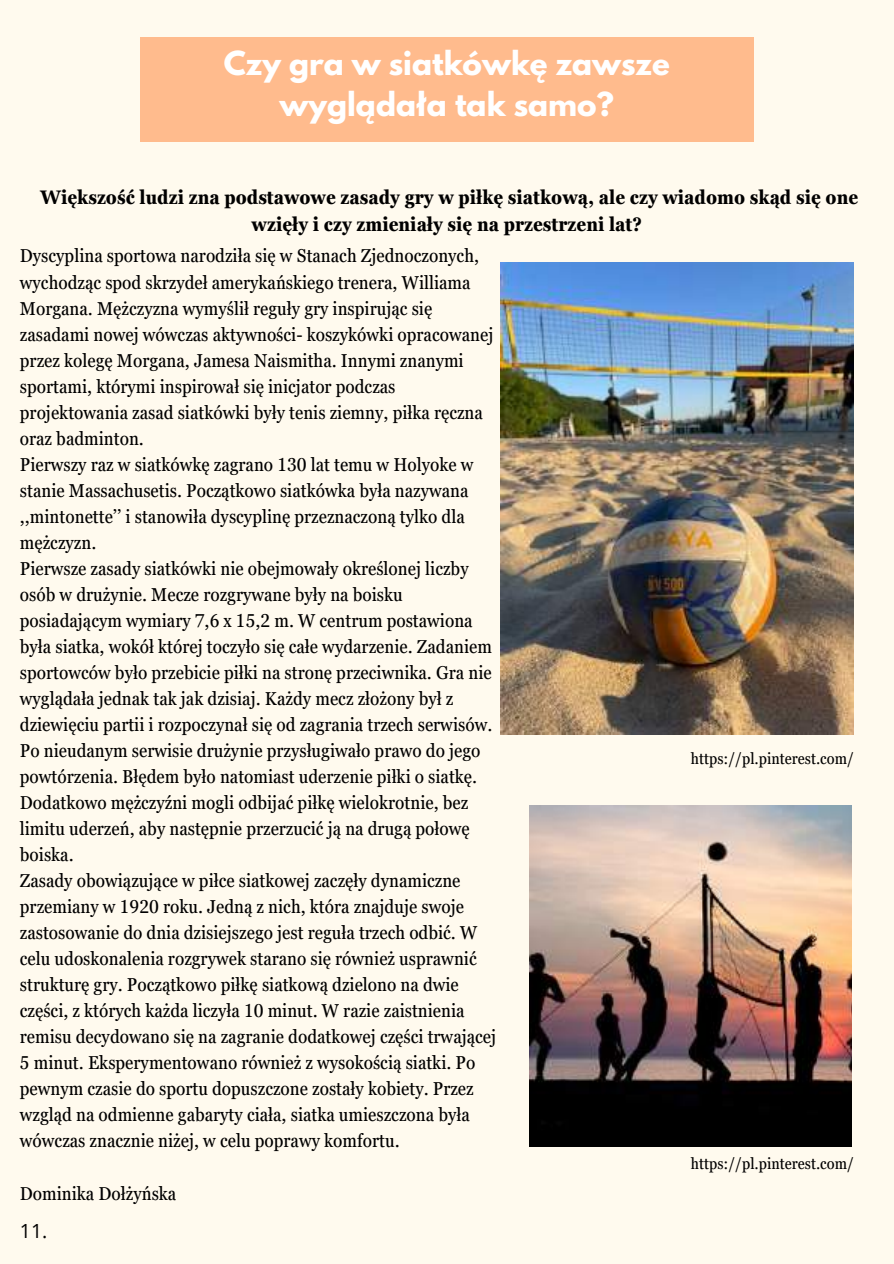
<style>
.page{position:relative;width:894px;height:1264px;background:#fff}
.page>*{position:absolute;margin:0;border:0;box-sizing:border-box;transform-origin:0 0}
.t1{font:700 29.4px/40.5px "League Spartan";color:#fff;text-align:center}
.t2{font:700 condensed 19.5px/27px "Georgia Pro";color:#000;text-align:center}
.t3{font:19.5px "Open Sans";color:#000}
.t4{font:condensed 18.6px/26px "Georgia Pro";color:#000}
.t5{font:condensed 15.9px "Georgia Pro";color:#000}
</style>
<div class="page">
<div style="left:0;top:0;width:893px;height:1263px;background:#fffaee"></div>
<div style="left:140px;top:37px;width:613px;height:105px;background:#ffbb8d"></div>
<img style="left:500px;top:262px;width:353px;height:472px">
<img style="left:529px;top:805px;width:322px;height:341px">
<h1 class="t1" style="left:224px;top:47px;width:447px">Czy gra w siatkówkę zawsze wyglądała tak samo?</h1>
<p class="t2" style="left:40px;top:183px;width:819px">Większość ludzi zna podstawowe zasady gry w piłkę siatkową, ale czy wiadomo skąd się one wzięły i czy zmieniały się na przestrzeni lat?</p>
<p class="t4" style="left:20px;top:243px;width:478px">Dyscyplina sportowa narodziła się w Stanach Zjednoczonych, wychodząc spod skrzydeł amerykańskiego trenera, Williama Morgana. Mężczyzna wymyślił reguły gry inspirując się zasadami nowej wówczas aktywności- koszykówki opracowanej przez kolegę Morgana, Jamesa Naismitha. Innymi znanymi sportami, którymi inspirował się inicjator podczas projektowania zasad siatkówki były tenis ziemny, piłka ręczna oraz badminton.<br>Pierwszy raz w siatkówkę zagrano 130 lat temu w Holyoke w stanie Massachusetis. Początkowo siatkówka była nazywana ,,mintonette’’ i stanowiła dyscyplinę przeznaczoną tylko dla mężczyzn.<br>Pierwsze zasady siatkówki nie obejmowały określonej liczby osób w drużynie. Mecze rozgrywane były na boisku posiadającym wymiary 7,6 x 15,2 m. W centrum postawiona była siatka, wokół której toczyło się całe wydarzenie. Zadaniem sportowców było przebicie piłki na stronę przeciwnika. Gra nie wyglądała jednak tak jak dzisiaj. Każdy mecz złożony był z dziewięciu partii i rozpoczynał się od zagrania trzech serwisów.<br>Po nieudanym serwisie drużynie przysługiwało prawo do jego powtórzenia. Błędem było natomiast uderzenie piłki o siatkę.<br>Dodatkowo mężczyźni mogli odbijać piłkę wielokrotnie, bez limitu uderzeń, aby następnie przerzucić ją na drugą połowę boiska.<br>Zasady obowiązujące w piłce siatkowej zaczęły dynamiczne przemiany w 1920 roku. Jedną z nich, która znajduje swoje zastosowanie do dnia dzisiejszego jest reguła trzech odbić. W celu udoskonalenia rozgrywek starano się również usprawnić strukturę gry. Początkowo piłkę siatkową dzielono na dwie części, z których każda liczyła 10 minut. W razie zaistnienia remisu decydowano się na zagranie dodatkowej części trwającej 5 minut. Eksperymentowano również z wysokością siatki. Po pewnym czasie do sportu dopuszczone zostały kobiety. Przez wzgląd na odmienne gabaryty ciała, siatka umieszczona była wówczas znacznie niżej, w celu poprawy komfortu.</p>
<p class="t4" style="left:20px;top:1179px;width:158px">Dominika Dołżyńska</p>
<p class="t5" style="left:690px;top:749px;width:164px">https://pl.pinterest.com/</p>
<p class="t5" style="left:690px;top:1154px;width:164px">https://pl.pinterest.com/</p>
<p class="t3" style="left:20px;top:1216px;width:29px">11.</p>
</div>
